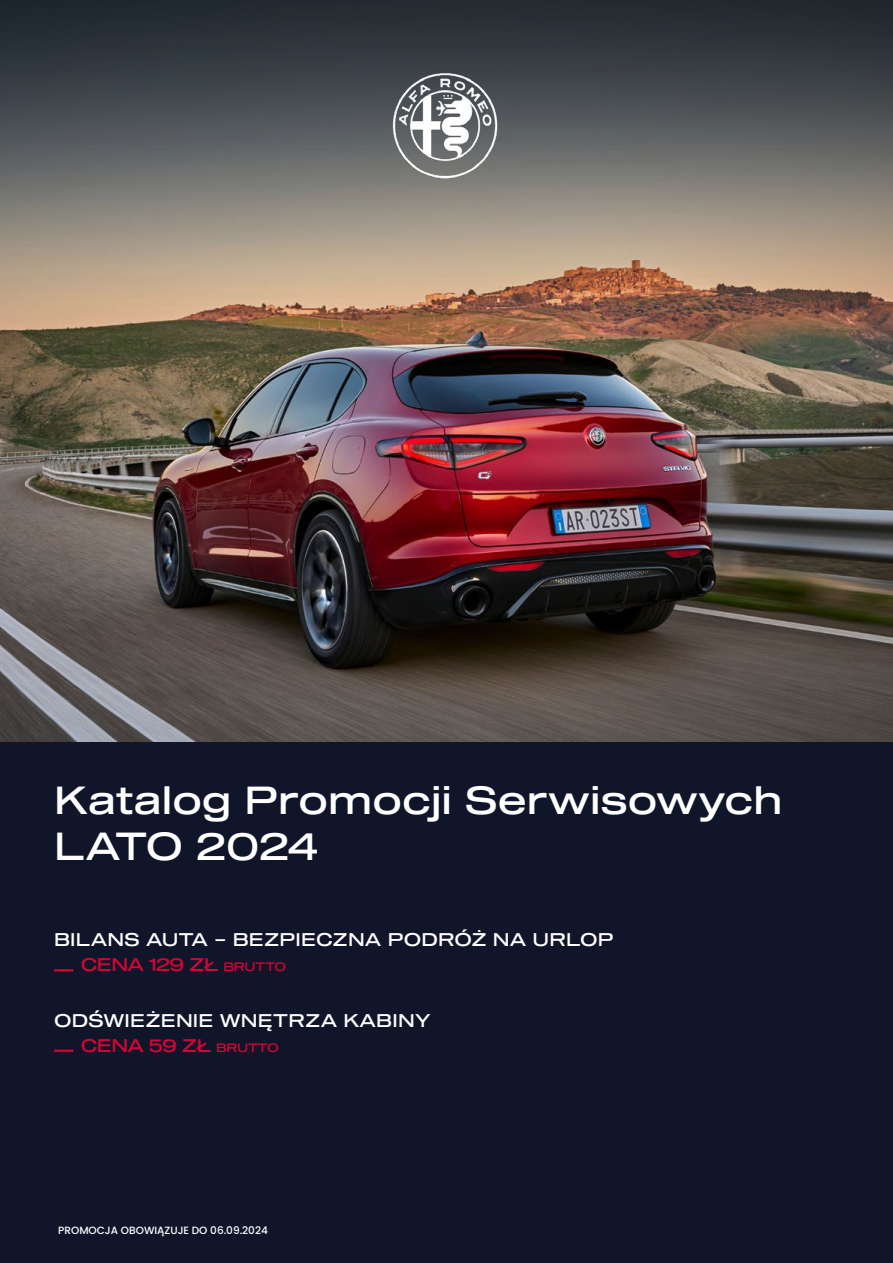
<style>
.page{position:relative;width:893px;height:1263px;background:#fff}
.page>*{position:absolute;margin:0;border:0;box-sizing:border-box;transform-origin:0 0}
.t1{font:38.4px/46px "Sequel 100 Black 45";color:#fff}
.t2{font:18px/24.9px "Sequel 100 Black 45";letter-spacing:.01em;color:#fff}
.t3{font:500 10.5px "Poppins";color:#fff}
.s1{color:#d30535}
.s2{font-size:12px;color:#d30535}
</style>
<div class="page">
<img style="left:0;top:372px;width:893px;height:370px">
<div style="left:0;top:742px;width:893px;height:521px;background:#11152a"></div>
<img style="left:0;top:0;width:893px;height:372px">
<svg style="left:54px;top:969px;width:19px;height:2px"></svg>
<hr style="left:54px;top:1049px;width:19px;height:3px;background:#d30535">
<img style="left:309px;top:54px;width:275px;height:126px">
<h1 class="t1" style="left:54px;top:779px;width:730px">Katalog Promocji Serwisowych<br>LATO 2024</h1>
<p class="t2" style="left:81px;top:928px;width:534px;text-indent:-27px">BILANS AUTA − BEZPIECZNA PODRÓŻ NA URLOP<br><span class="s1">CENA 129 ZŁ</span> <span class="s2">BRUTTO</span></p>
<p class="t2" style="left:81px;top:1009px;width:351px;text-indent:-27px">ODŚWIEŻENIE WNĘTRZA KABINY<br><span class="s1">CENA 59 ZŁ</span> <span class="s2">BRUTTO</span></p>
<p class="t3" style="left:58px;top:1224px;width:211px">PROMOCJA OBOWIĄZUJE DO 06.09.2024</p>
</div>
